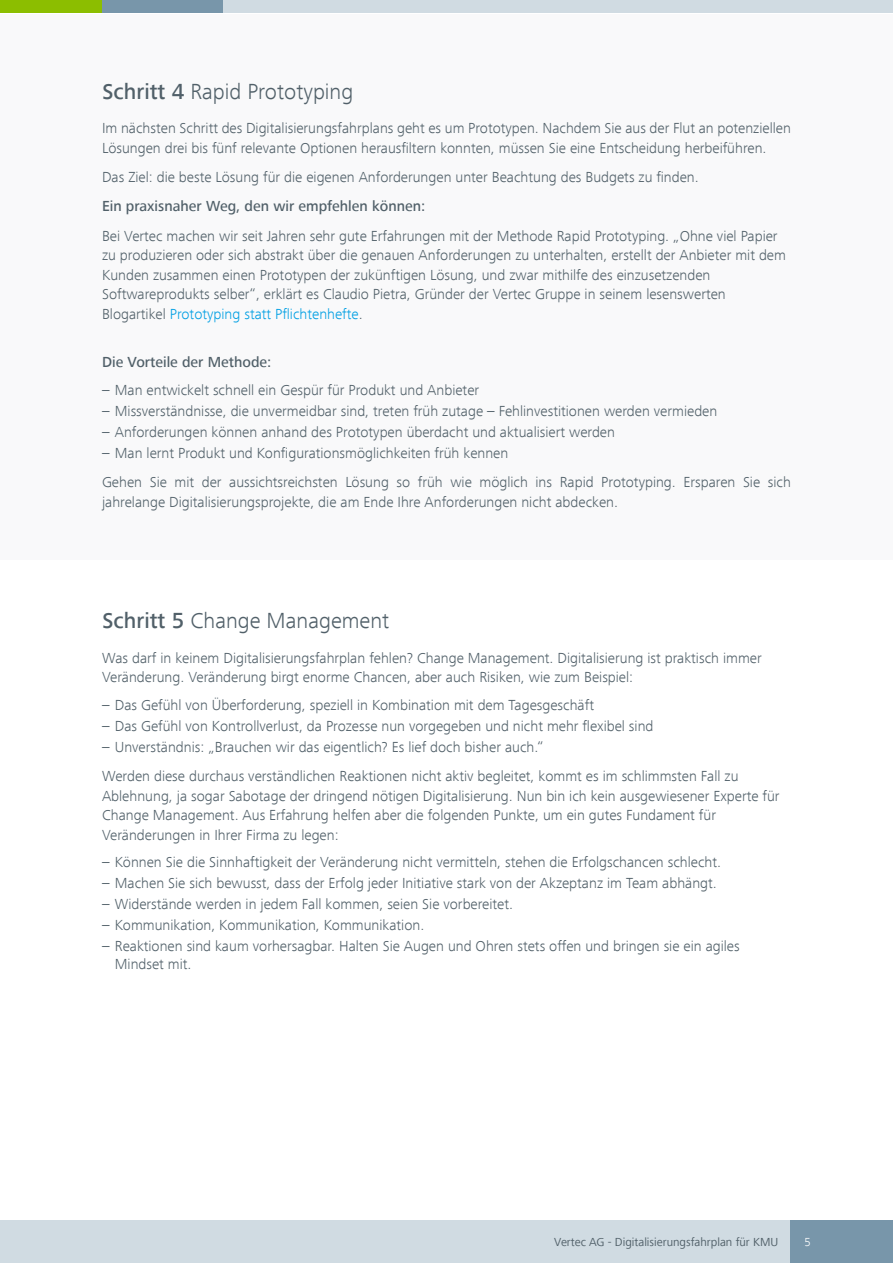
<style>
.page{position:relative;width:893px;height:1263px;background:#fff}
.page>*{position:absolute;margin:0;border:0;box-sizing:border-box;transform-origin:0 0}
.t1{font:300 22.5px "Frutiger Next Com";color:#516069}
.t2{font:300 15px/19.5px "Frutiger Next Com";color:#516069}
.t3{font:500 15px "Frutiger Next Com";color:#516069}
.t4{font:12px "Frutiger Next Com";color:#516069}
.t5{font:300 12px "Frutiger Next Com";color:#fff}
.s1{font-weight:500}
.s2{color:#009fe3}
</style>
<div class="page">
<div style="left:0;top:15px;width:893px;height:545px;background:#f9f9fa"></div>
<div style="left:0;top:1220px;width:893px;height:43px;background:#d0dbe2"></div>
<div style="left:791px;top:1220px;width:102px;height:43px;background:#7896aa"></div>
<div style="left:0;top:0;width:102px;height:13px;background:#8cbe00"></div>
<div style="left:102px;top:0;width:121px;height:13px;background:#7896aa"></div>
<div style="left:223px;top:0;width:670px;height:13px;background:#d0dbe2"></div>
<h1 class="t1" style="left:102px;top:83px;width:253px"><span class="s1">Schritt 4</span> Rapid Prototyping</h1>
<p class="t2" style="left:102px;top:120px;width:690px">Im nächsten Schritt des Digitalisierungsfahrplans geht es um Prototypen. Nachdem Sie aus der Flut an potenziellen<br>Lösungen drei bis fünf relevante Optionen herausfiltern konnten, müssen Sie eine Entscheidung herbeiführen.</p>
<p class="t2" style="left:102px;top:169px;width:598px">Das Ziel: die beste Lösung für die eigenen Anforderungen unter Beachtung des Budgets zu finden.</p>
<p class="t3" style="left:102px;top:201px;width:325px">Ein praxisnaher Weg, den wir empfehlen können:</p>
<p class="t2" style="left:102px;top:228px;width:685px">Bei Vertec machen wir seit Jahren sehr gute Erfahrungen mit der Methode Rapid Prototyping. „Ohne viel Papier zu produzieren oder sich abstrakt über die genauen Anforderungen zu unterhalten, erstellt der Anbieter mit dem Kunden zusammen einen Prototypen der zukünftigen Lösung, und zwar mithilfe des einzusetzenden Softwareprodukts selber“, erklärt es Claudio Pietra, Gründer der Vertec Gruppe in seinem lesenswerten Blogartikel <span class="s2">Prototyping statt Pflichtenhefte</span>.</p>
<p class="t3" style="left:102px;top:357px;width:171px">Die Vorteile der Methode:</p>
<p class="t2" style="left:102px;top:382px;width:379px">– Man entwickelt schnell ein Gespür für Produkt und Anbieter</p>
<p class="t2" style="left:102px;top:403px;width:617px">– Missverständnisse, die unvermeidbar sind, treten früh zutage – Fehlinvestitionen werden vermieden</p>
<p class="t2" style="left:102px;top:424px;width:514px">– Anforderungen können anhand des Prototypen überdacht und aktualisiert werden</p>
<p class="t2" style="left:102px;top:440px;width:690px;line-height:29.2px">– Man lernt Produkt und Konfigurationsmöglichkeiten früh kennen<br>Gehen Sie mit der aussichtsreichsten Lösung so früh wie möglich ins Rapid Prototyping. Ersparen Sie sich</p>
<p class="t2" style="left:102px;top:494px;width:517px">jahrelange Digitalisierungsprojekte, die am Ende Ihre Anforderungen nicht abdecken.</p>
<h1 class="t1" style="left:102px;top:612px;width:289px"><span class="s1">Schritt 5</span> Change Management</h1>
<p class="t2" style="left:102px;top:650px;width:661px">Was darf in keinem Digitalisierungsfahrplan fehlen? Change Management. Digitalisierung ist praktisch immer<br>Veränderung. Veränderung birgt enorme Chancen, aber auch Risiken, wie zum Beispiel:</p>
<p class="t2" style="left:102px;top:697px;width:493px">– Das Gefühl von Überforderung, speziell in Kombination mit dem Tagesgeschäft</p>
<p class="t2" style="left:102px;top:718px;width:553px">– Das Gefühl von Kontrollverlust, da Prozesse nun vorgegeben und nicht mehr flexibel sind</p>
<p class="t2" style="left:102px;top:734px;width:638px;line-height:29.2px">– Unverständnis: „Brauchen wir das eigentlich? Es lief doch bisher auch.“<br>Werden diese durchaus verständlichen Reaktionen nicht aktiv begleitet, kommt es im schlimmsten Fall zu</p>
<p class="t2" style="left:102px;top:788px;width:679px">Ablehnung, ja sogar Sabotage der dringend nötigen Digitalisierung. Nun bin ich kein ausgewiesener Experte für<br>Change Management. Aus Erfahrung helfen aber die folgenden Punkte, um ein gutes Fundament für<br>Veränderungen in Ihrer Firma zu legen:</p>
<p class="t2" style="left:102px;top:854px;width:621px">– Können Sie die Sinnhaftigkeit der Veränderung nicht vermitteln, stehen die Erfolgschancen schlecht.</p>
<p class="t2" style="left:102px;top:875px;width:616px">– Machen Sie sich bewusst, dass der Erfolg jeder Initiative stark von der Akzeptanz im Team abhängt.</p>
<p class="t2" style="left:102px;top:896px;width:413px">– Widerstände werden in jedem Fall kommen, seien Sie vorbereitet.</p>
<p class="t2" style="left:102px;top:917px;width:324px">– Kommunikation, Kommunikation, Kommunikation.</p>
<p class="t2" style="left:115px;top:939px;width:626px;line-height:18px;text-indent:-13px">– Reaktionen sind kaum vorhersagbar. Halten Sie Augen und Ohren stets offen und bringen sie ein agiles<br>Mindset mit.</p>
<p class="t4" style="left:554px;top:1237px;width:226px">Vertec AG - Digitalisierungsfahrplan für KMU</p>
<p class="t5" style="left:804px;top:1237px;width:8px">5</p>
</div>
